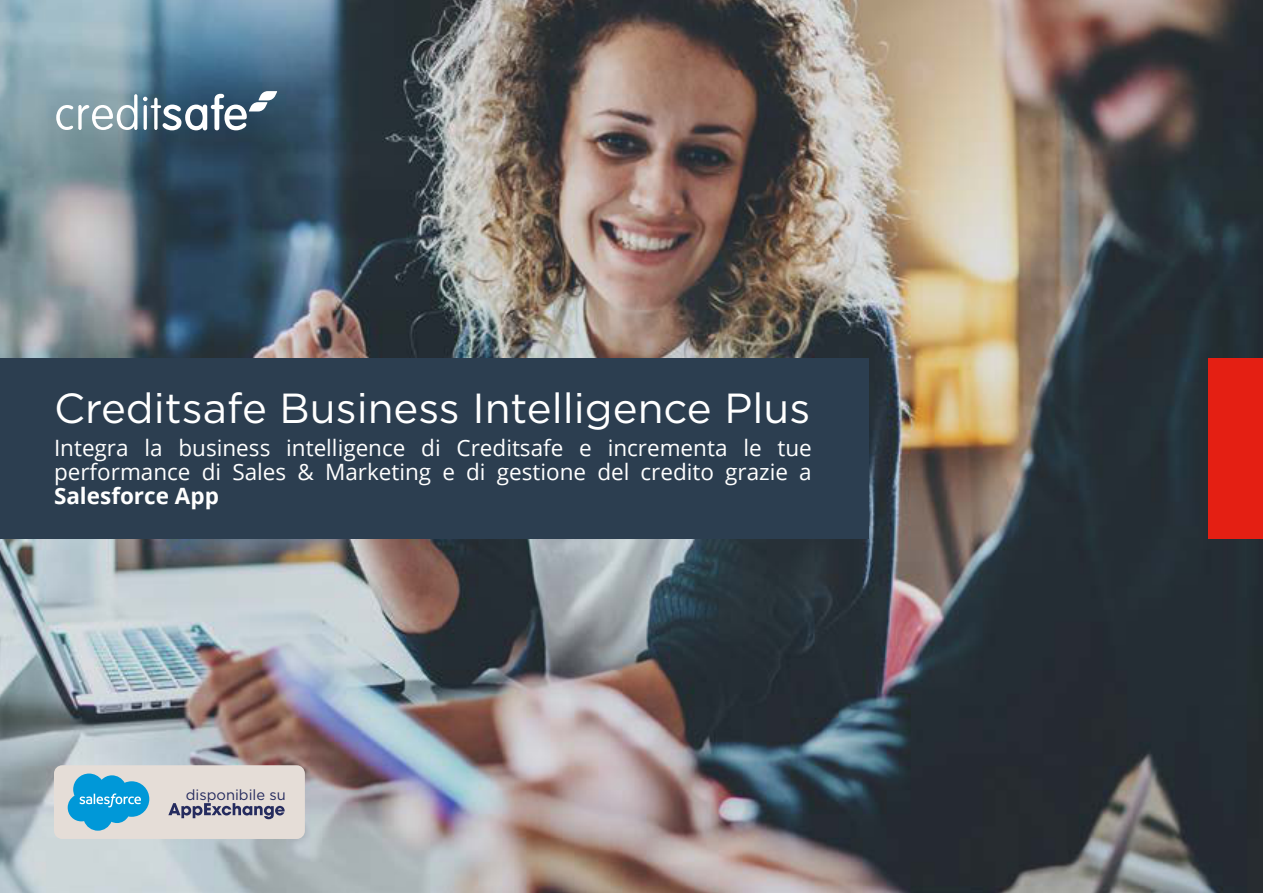
<style>
.page{position:relative;width:1263px;height:893px;background:#fff}
.page>*{position:absolute;margin:0;border:0;box-sizing:border-box;transform-origin:0 0}
.t1{font:42px "Gotham";color:#fff}
.t2{font:22.5px/24.3px "Open Sans";color:#fff}
.t3{font:700 22.5px "Open Sans";color:#fff}
.t4{font:14.7px "Gotham";color:#262b5e}
</style>
<div class="page">
<img style="left:0;top:0;width:1263px;height:893px">
<div style="left:0;top:358px;width:869px;height:180px;background:#2c3e50"></div>
<div style="left:1209px;top:358px;width:54px;height:180px;background:#e41f13"></div>
<svg style="left:56px;top:94px;width:81px;height:36px"></svg>
<svg style="left:143px;top:91px;width:134px;height:39px"></svg>
<div style="left:54px;top:765px;width:251px;height:74px;background:#e5ddd7;border-radius:8px"></div>
<svg style="left:68px;top:773px;width:81px;height:58px"></svg>
<svg style="left:168px;top:803px;width:117px;height:16px"></svg>
<h1 class="t1" style="left:54px;top:389px;width:758px">Creditsafe Business Intelligence Plus</h1>
<p class="t2" style="left:54px;top:438px;width:759px">Integra la business intelligence di Creditsafe e incrementa le tue performance di Sales &amp; Marketing e di gestione del credito grazie a</p>
<p class="t3" style="left:54px;top:487px;width:166px">Salesforce App</p>
<p class="t4" style="left:186px;top:788px;width:102px">disponibile su</p>
</div>
